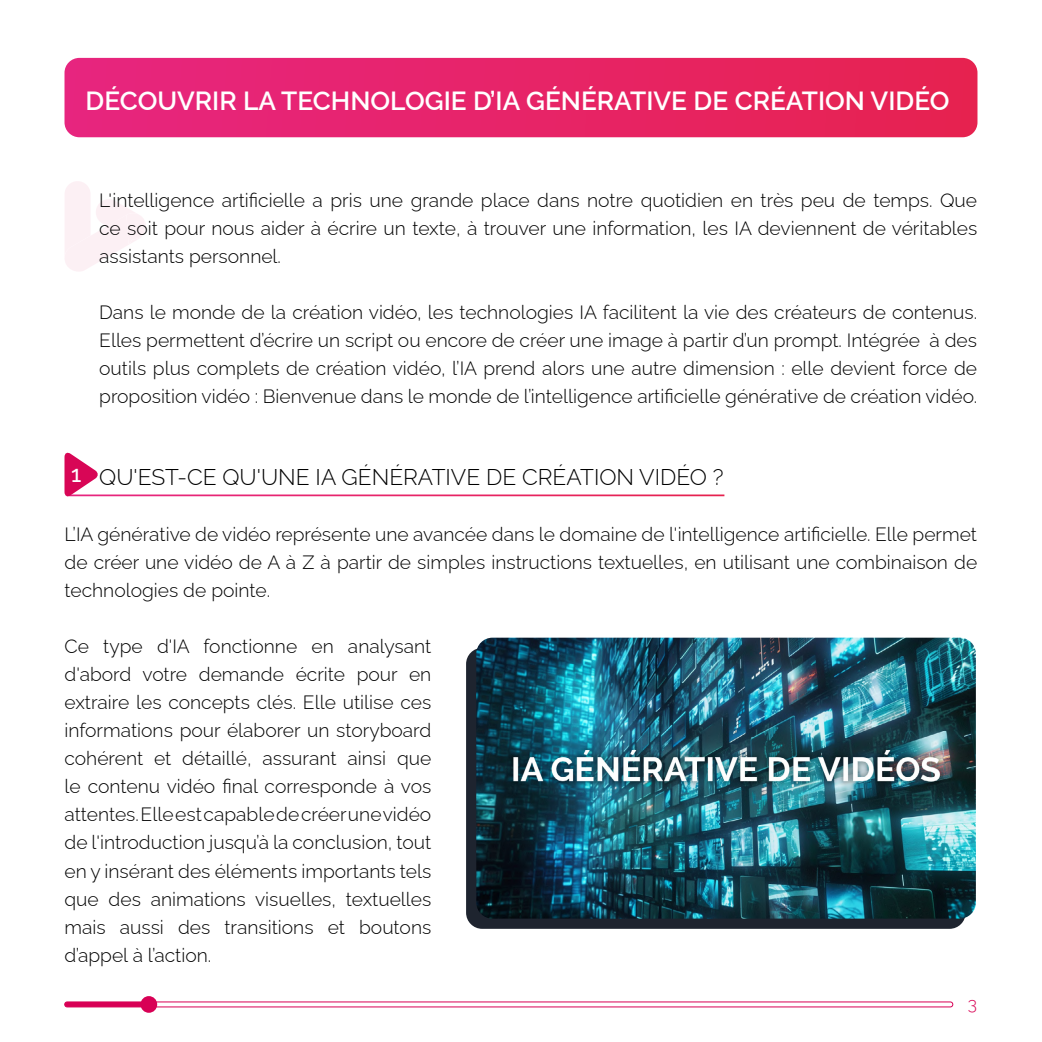
<style>
.page{position:relative;width:1042px;height:1042px;background:#fff}
.page>*{position:absolute;margin:0;border:0;box-sizing:border-box;transform-origin:0 0}
.t1{font:600 26.25px "Raleway";color:#fff}
.t2{font:300 22.75px "Raleway";color:#000}
.t3{font:500 22.75px "Raleway";color:#fff}
.t4{font:300 19.25px/28px "Raleway";color:#000;text-align:justify}
.t5{font:300 17.5px "Raleway";color:#d80656}
</style>
<div class="page">
<div style="left:64px;top:58px;width:913px;height:79px;background:linear-gradient(to right,#e72580,#e62250);border-radius:15px"></div>
<svg style="left:65px;top:181px;width:81px;height:90px"></svg>
<div style="left:64px;top:1001px;width:889px;height:6px;border:1px solid #d80055;border-radius:2px"></div>
<div style="left:65px;top:1002px;width:84px;height:5px;background:#d80055;border-radius:2px"></div>
<div style="left:140px;top:996px;width:17px;height:17px;background:#d80055;border-radius:50%"></div>
<svg style="left:64px;top:452px;width:35px;height:45px"></svg>
<div style="left:466px;top:648px;width:499px;height:281px;background:#1e242f;border-radius:16px"></div>
<img style="left:476px;top:638px;width:500px;height:280px">
<h1 class="t1" style="left:86px;top:80px;width:865px">DÉCOUVRIR LA TECHNOLOGIE D’IA GÉNÉRATIVE DE CRÉATION VIDÉO</h1>
<p class="t4" style="left:99px;top:184px;width:879px">L'intelligence artificielle a pris une grande place dans notre quotidien en très peu de temps. Que ce soit pour nous aider à écrire un texte, à trouver une information, les IA deviennent de véritables assistants personnel.</p>
<p class="t4" style="left:99px;top:296px;width:879px">Dans le monde de la création vidéo, les technologies IA facilitent la vie des créateurs de contenus.<br>Elles permettent d’écrire un script ou encore de créer une image à partir d’un prompt. Intégrée à des outils plus complets de création vidéo, l’IA prend alors une autre dimension : elle devient force de proposition vidéo : Bienvenue dans le monde de l’intelligence artificielle générative de création vidéo.</p>
<p class="t3" style="left:71px;top:456px;width:12px">1</p>
<p class="t2" style="left:99px;top:459px;width:626px">QU'EST-CE QU'UNE IA GÉNÉRATIVE DE CRÉATION VIDÉO ?</p>
<p class="t4" style="left:64px;top:518px;width:914px">L’IA générative de vidéo représente une avancée dans le domaine de l'intelligence artificielle. Elle permet de créer une vidéo de A à Z à partir de simples instructions textuelles, en utilisant une combinaison de technologies de pointe.</p>
<p class="t4" style="left:64px;top:630px;width:368px">Ce type d'IA fonctionne en analysant d'abord votre demande écrite pour en extraire les concepts clés. Elle utilise ces informations pour élaborer un storyboard cohérent et détaillé, assurant ainsi que le contenu vidéo final corresponde à vos attentes. Elle est capable de créer une vidéo de l'introduction jusqu’à la conclusion, tout en y insérant des éléments importants tels que des animations visuelles, textuelles mais aussi des transitions et boutons d’appel à l’action.</p>
<p class="t5" style="left:968px;top:990px;width:11px">3</p>
</div>
